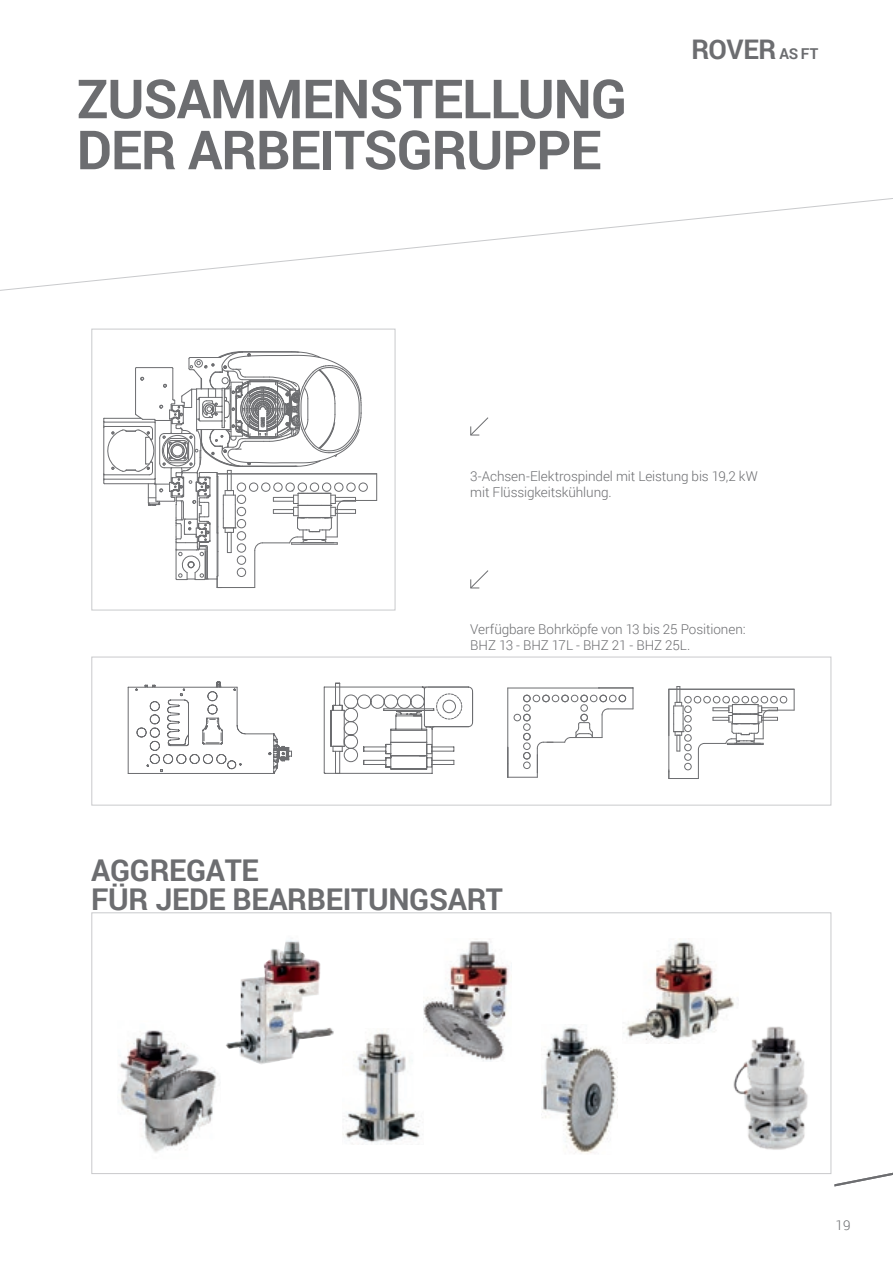
<style>
.page{position:relative;width:893px;height:1263px;background:#fff}
.page>*{position:absolute;margin:0;border:0;box-sizing:border-box;transform-origin:0 0}
.t1{font:700 54px/51px "Roboto";letter-spacing:-.02em;color:#6c6d70}
.t2{font:700 30px/28.5px "Roboto";letter-spacing:-.01em;color:#6c6d70}
.t3{font:700 27px "Roboto";letter-spacing:-.015em;color:#6c6d70}
.t4{font:300 13.5px/16.2px "Roboto";letter-spacing:-.005em;color:#6c6d70}
.s1{font-size:15px}
</style>
<div class="page">
<svg style="left:834px;top:1172px;width:59px;height:14px"></svg>
<svg style="left:0;top:198px;width:893px;height:186px"></svg>
<div style="left:92px;top:329px;width:303px;height:281px;background:#fff"></div>
<div style="left:359px;top:483px;width:9px;height:9px;border:1px solid #6c6d70;border-radius:50%"></div>
<hr style="left:345px;top:500px;width:32px;height:1px;background:#6c6d70">
<svg style="left:376px;top:474px;width:1px;height:26px"></svg>
<hr style="left:217px;top:473px;width:160px;height:1px;background:#6c6d70">
<svg style="left:103px;top:351px;width:259px;height:237px"></svg>
<div style="left:91px;top:329px;width:304px;height:281px;border:1px solid #c9cacc"></div>
<div style="left:91px;top:657px;width:740px;height:148px;background:#fff;border:1px solid #c9cacc"></div>
<div style="left:91px;top:912px;width:740px;height:262px;border:1px solid #c9cacc"></div>
<img style="left:343px;top:1032px;width:77px;height:113px">
<img style="left:541px;top:1025px;width:77px;height:128px">
<img style="left:733px;top:1026px;width:75px;height:124px">
<img style="left:226px;top:940px;width:108px;height:124px">
<img style="left:623px;top:939px;width:116px;height:105px">
<img style="left:423px;top:939px;width:89px;height:123px">
<img style="left:119px;top:1030px;width:99px;height:123px">
<svg style="left:470px;top:570px;width:19px;height:19px"></svg>
<svg style="left:470px;top:417px;width:19px;height:19px"></svg>
<svg style="left:507px;top:688px;width:127px;height:90px"></svg>
<svg style="left:323px;top:683px;width:150px;height:91px"></svg>
<svg style="left:128px;top:681px;width:164px;height:93px"></svg>
<svg style="left:669px;top:686px;width:126px;height:93px"></svg>
<p class="t1" style="left:77px;top:71px;width:552px">ZUSAMMENSTELLUNG<br>DER ARBEITSGRUPPE</p>
<p class="t3" style="left:692px;top:30px;width:128px">ROVER <span class="s1">AS FT</span></p>
<p class="t4" style="left:470px;top:467px;width:289px">3-Achsen-Elektrospindel mit Leistung bis 19,2 kW mit Flüssigkeitskühlung.</p>
<p class="t4" style="left:470px;top:620px;width:277px">Verfügbare Bohrköpfe von 13 bis 25 Positionen:<br>BHZ 13 - BHZ 17L - BHZ 21 - BHZ 25L.</p>
<h2 class="t2" style="left:91px;top:855px;width:413px">AGGREGATE<br>FÜR JEDE BEARBEITUNGSART</h2>
<p class="t4" style="left:836px;top:1216px;width:16px">19</p>
</div>
